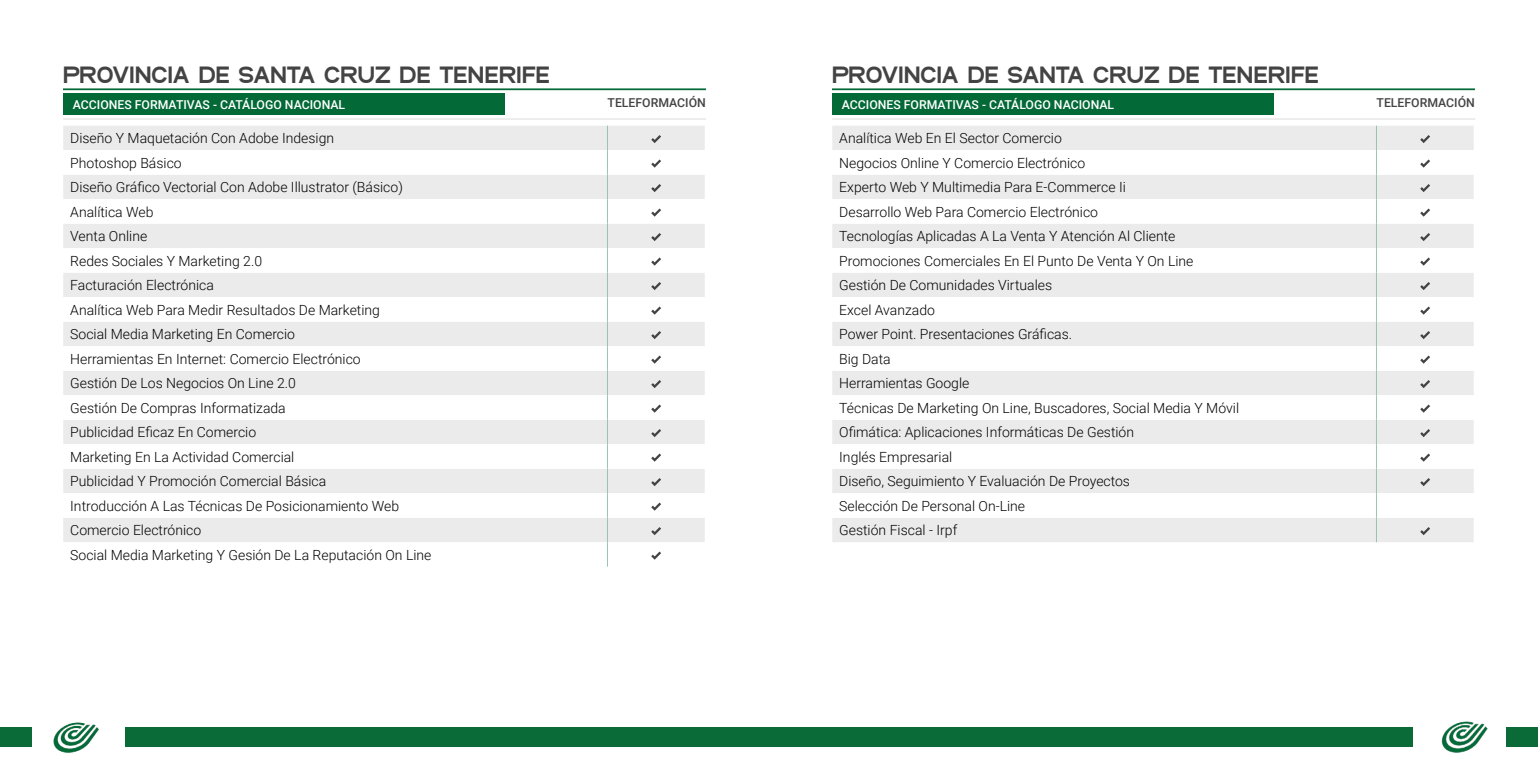
<style>
.page{position:relative;width:1538px;height:769px;background:#fff}
.page>*{position:absolute;margin:0;border:0;box-sizing:border-box;transform-origin:0 0}
.t1{font:800 24.5px "SF Arborcrest";letter-spacing:.005em;color:#434343}
.t2{font:300 14px/24.5px "Roboto";color:#000}
.t3{font:500 12.25px "Roboto";color:#fff}
.t4{font:500 12.25px "Roboto";color:#434343}
</style>
<div class="page">
<div style="left:126px;top:728px;width:643px;height:19px;background:#0a6a38"></div>
<div style="left:769px;top:728px;width:643px;height:19px;background:#0a6a38"></div>
<div style="left:0;top:728px;width:32px;height:19px;background:#0a6a38"></div>
<div style="left:1506px;top:728px;width:32px;height:19px;background:#0a6a38"></div>
<img style="left:5px;top:722px;width:144px;height:31px">
<img style="left:1393px;top:721px;width:144px;height:32px">
<hr style="left:63px;top:88px;width:643px;height:2px;background:#026937">
<hr style="left:63px;top:118px;width:643px;height:2px;background:#ecebec">
<div style="left:63px;top:93px;width:441px;height:22px;background:#026937"></div>
<div style="left:63px;top:126px;width:642px;height:24px;background:#ecebec"></div>
<svg style="left:63px;top:175px;width:642px;height:367px;fill:#ecebec"></svg>
<svg style="left:607px;top:126px;width:1px;height:441px"></svg>
<svg style="left:651px;top:135px;width:10px;height:8px"></svg>
<svg style="left:651px;top:159px;width:10px;height:9px"></svg>
<svg style="left:651px;top:184px;width:10px;height:8px"></svg>
<svg style="left:651px;top:208px;width:10px;height:9px"></svg>
<svg style="left:651px;top:233px;width:10px;height:8px"></svg>
<svg style="left:651px;top:257px;width:10px;height:9px"></svg>
<svg style="left:651px;top:282px;width:10px;height:8px"></svg>
<svg style="left:651px;top:306px;width:10px;height:9px"></svg>
<svg style="left:651px;top:331px;width:10px;height:8px"></svg>
<svg style="left:651px;top:355px;width:10px;height:9px"></svg>
<svg style="left:651px;top:380px;width:10px;height:8px"></svg>
<svg style="left:651px;top:404px;width:10px;height:9px"></svg>
<svg style="left:651px;top:429px;width:10px;height:8px"></svg>
<svg style="left:651px;top:453px;width:10px;height:9px"></svg>
<svg style="left:651px;top:478px;width:10px;height:8px"></svg>
<svg style="left:651px;top:502px;width:10px;height:9px"></svg>
<svg style="left:651px;top:527px;width:10px;height:8px"></svg>
<svg style="left:651px;top:551px;width:10px;height:9px"></svg>
<hr style="left:832px;top:88px;width:643px;height:2px;background:#026937">
<hr style="left:832px;top:118px;width:643px;height:2px;background:#ecebec">
<div style="left:832px;top:93px;width:441px;height:22px;background:#026937"></div>
<div style="left:832px;top:126px;width:642px;height:416px;background:#ecebec"></div>
<svg style="left:832px;top:150px;width:642px;height:368px"></svg>
<svg style="left:1376px;top:126px;width:1px;height:416px"></svg>
<svg style="left:1420px;top:135px;width:10px;height:8px"></svg>
<svg style="left:1420px;top:159px;width:10px;height:9px"></svg>
<svg style="left:1420px;top:184px;width:10px;height:8px"></svg>
<svg style="left:1420px;top:208px;width:10px;height:9px"></svg>
<svg style="left:1420px;top:233px;width:10px;height:8px"></svg>
<svg style="left:1420px;top:257px;width:10px;height:9px"></svg>
<svg style="left:1420px;top:282px;width:10px;height:8px"></svg>
<svg style="left:1420px;top:306px;width:10px;height:9px"></svg>
<svg style="left:1420px;top:331px;width:10px;height:8px"></svg>
<svg style="left:1420px;top:355px;width:10px;height:9px"></svg>
<svg style="left:1420px;top:380px;width:10px;height:8px"></svg>
<svg style="left:1420px;top:404px;width:10px;height:9px"></svg>
<svg style="left:1420px;top:429px;width:10px;height:8px"></svg>
<svg style="left:1420px;top:453px;width:10px;height:9px"></svg>
<svg style="left:1420px;top:478px;width:10px;height:8px"></svg>
<svg style="left:1420px;top:527px;width:10px;height:8px"></svg>
<h1 class="t1" style="left:63px;top:59px;width:488px">PROVINCIA DE SANTA CRUZ DE TENERIFE</h1>
<h1 class="t1" style="left:832px;top:59px;width:488px">PROVINCIA DE SANTA CRUZ DE TENERIFE</h1>
<p class="t3" style="left:73px;top:96px;width:274px">ACCIONES FORMATIVAS - CATÁLOGO NACIONAL</p>
<p class="t4" style="left:608px;top:94px;width:100px">TELEFORMACIÓN</p>
<p class="t3" style="left:842px;top:96px;width:274px">ACCIONES FORMATIVAS - CATÁLOGO NACIONAL</p>
<p class="t4" style="left:1376px;top:94px;width:100px">TELEFORMACIÓN</p>
<p class="t2" style="left:70px;top:125px;width:363px">Diseño Y Maquetación Con Adobe Indesign<br>Photoshop Básico<br>Diseño Gráfico Vectorial Con Adobe Illustrator (Básico)<br>Analítica Web<br>Venta Online<br>Redes Sociales Y Marketing 2.0<br>Facturación Electrónica<br>Analítica Web Para Medir Resultados De Marketing<br>Social Media Marketing En Comercio<br>Herramientas En Internet: Comercio Electrónico<br>Gestión De Los Negocios On Line 2.0<br>Gestión De Compras Informatizada<br>Publicidad Eficaz En Comercio<br>Marketing En La Actividad Comercial<br>Publicidad Y Promoción Comercial Básica<br>Introducción A Las Técnicas De Posicionamiento Web Comercio Electrónico<br>Social Media Marketing Y Gesión De La Reputación On Line</p>
<p class="t2" style="left:839px;top:125px;width:401px">Analítica Web En El Sector Comercio<br>Negocios Online Y Comercio Electrónico<br>Experto Web Y Multimedia Para E-Commerce Ii<br>Desarrollo Web Para Comercio Electrónico<br>Tecnologías Aplicadas A La Venta Y Atención Al Cliente Promociones Comerciales En El Punto De Venta Y On Line Gestión De Comunidades Virtuales<br>Excel Avanzado<br>Power Point. Presentaciones Gráficas.<br>Big Data<br>Herramientas Google<br>Técnicas De Marketing On Line, Buscadores, Social Media Y Móvil Ofimática: Aplicaciones Informáticas De Gestión<br>Inglés Empresarial<br>Diseño, Seguimiento Y Evaluación De Proyectos<br>Selección De Personal On-Line<br>Gestión Fiscal - Irpf</p>
</div>
